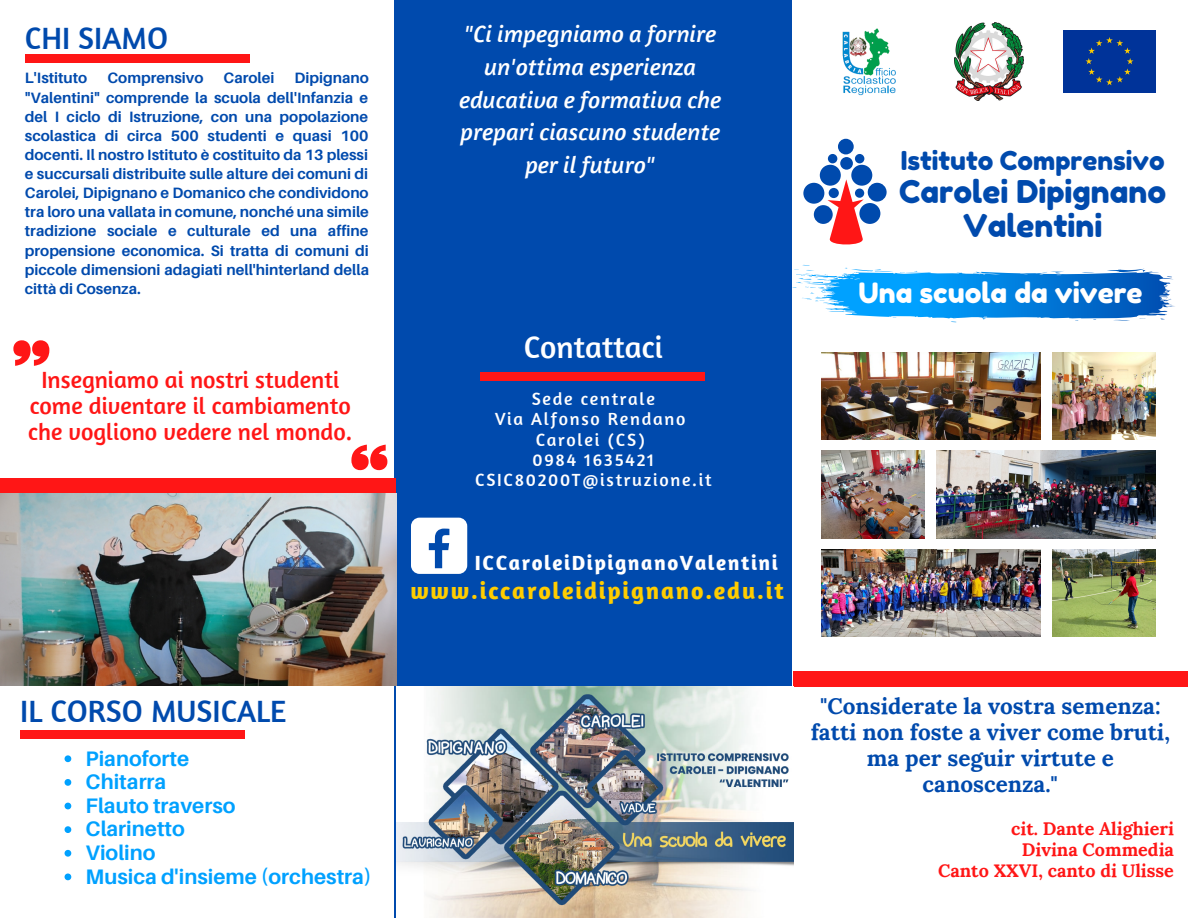
<style>
.page{position:relative;width:1188px;height:918px;background:#fff}
.page>*{position:absolute;margin:0;border:0;box-sizing:border-box;transform-origin:0 0}
.t1{font:31.5px "Amaranth";color:#004aad}
.t2{font:31.5px "Amaranth";color:#fff}
.t3{font:31.35px/34px "Fredoka One";color:#004aad;text-align:center}
.t4{font:28.05px "Fredoka One";color:#fff}
.t5{font:26.1px "Fredoka One";color:#004aad}
.t6{font:italic 24px/32.7px "Amaranth";color:#fff;text-align:center}
.t7{font:24px/25.8px "Amaranth";color:#ff1616;text-align:center}
.t8{font:700 24px "Amaranth";letter-spacing:.075em;color:#ffcd00}
.t9{font:700 22.5px/25.8px "Lora";color:#004aad;text-align:center}
.t10{font:700 21px "Aileron";color:#00a1ff}
.t11{font:700 21px "Amaranth";letter-spacing:.075em;color:#fff}
.t12{font:18px "Amaranth";letter-spacing:.095em;color:#fff}
.t13{font:700 18px "Lora";color:#ff1616}
.t14{font:700 15px/19.2px "Aileron";color:#004aad;text-align:justify}
</style>
<div class="page">
<img style="left:821px;top:353px;width:220px;height:87px">
<img style="left:1052px;top:353px;width:104px;height:87px">
<img style="left:821px;top:451px;width:104px;height:88px">
<img style="left:936px;top:451px;width:220px;height:88px">
<img style="left:821px;top:550px;width:220px;height:86px">
<img style="left:1052px;top:550px;width:104px;height:86px">
<div style="left:395px;top:0;width:397px;height:918px;background:#004aad"></div>
<div style="left:793px;top:672px;width:395px;height:14px;background:#ff1616"></div>
<div style="left:480px;top:372px;width:225px;height:8px;background:#ff1616"></div>
<div style="left:0;top:479px;width:396px;height:14px;background:#ff1616"></div>
<img style="left:955px;top:22px;width:69px;height:78px">
<div style="left:1063px;top:30px;width:93px;height:62px;background:#039"></div>
<img style="left:842px;top:28px;width:54px;height:68px">
<svg style="left:13px;top:340px;width:36px;height:26px"></svg>
<svg style="left:351px;top:445px;width:36px;height:25px"></svg>
<img style="left:0;top:494px;width:396px;height:192px">
<div style="left:820px;top:165px;width:21px;height:21px;background:#004aad;border-radius:50%"></div>
<div style="left:803px;top:183px;width:21px;height:21px;background:#004aad;border-radius:50%"></div>
<div style="left:814px;top:205px;width:19px;height:19px;background:#004aad;border-radius:50%"></div>
<div style="left:851px;top:165px;width:21px;height:21px;background:#004aad;border-radius:50%"></div>
<div style="left:868px;top:183px;width:19px;height:19px;background:#004aad;border-radius:50%"></div>
<div style="left:838px;top:139px;width:16px;height:15px;background:#004aad;border-radius:50%"></div>
<div style="left:840px;top:157px;width:13px;height:13px;background:#004aad;border-radius:50%"></div>
<div style="left:855px;top:154px;width:9px;height:9px;background:#004aad;border-radius:50%"></div>
<div style="left:828px;top:154px;width:9px;height:9px;background:#004aad;border-radius:50%"></div>
<div style="left:859px;top:203px;width:21px;height:21px;background:#004aad;border-radius:50%"></div>
<svg style="left:827px;top:179px;width:38px;height:66px"></svg>
<img style="left:396px;top:687px;width:397px;height:231px">
<div style="left:411px;top:518px;width:56px;height:56px;background:#fff;border-radius:9px"></div>
<svg style="left:429px;top:529px;width:20px;height:39px"></svg>
<svg style="left:65px;top:755px;width:6px;height:7px"></svg>
<svg style="left:65px;top:779px;width:6px;height:7px"></svg>
<svg style="left:65px;top:803px;width:6px;height:6px"></svg>
<svg style="left:65px;top:826px;width:6px;height:7px"></svg>
<svg style="left:65px;top:850px;width:6px;height:7px"></svg>
<svg style="left:65px;top:874px;width:6px;height:6px"></svg>
<svg style="left:792px;top:265px;width:383px;height:58px"></svg>
<div style="left:25px;top:55px;width:225px;height:8px;background:#ff1616"></div>
<div style="left:20px;top:730px;width:225px;height:8px;background:#ff1616"></div>
<p class="t1" style="left:25px;top:18px;width:145px">CHI SIAMO</p>
<p class="t14" style="left:25px;top:68px;width:64px">L'Istituto</p>
<p class="t14" style="left:108px;top:68px;width:97px">Comprensivo</p>
<p class="t14" style="left:224px;top:68px;width:52px">Carolei</p>
<p class="t14" style="left:25px;top:68px;width:346px;text-indent:270px">Dipignano "Valentini" comprende la scuola dell'Infanzia e del I ciclo di Istruzione, con una popolazione scolastica di circa 500 studenti e quasi 100 docenti. Il nostro Istituto è costituito da 13 plessi e succursali distribuite sulle alture dei comuni di Carolei, Dipignano e Domanico che condividono tra loro una vallata in comune, nonché una simile tradizione sociale e culturale ed una affine propensione economica. Si tratta di comuni di piccole dimensioni adagiati nell'hinterland della città di Cosenza.</p>
<p class="t7" style="left:28px;top:367px;width:325px">Insegniamo ai nostri studenti come diventare il cambiamento che vogliono vedere nel mondo.</p>
<p class="t1" style="left:20px;top:691px;width:268px">IL CORSO MUSICALE</p>
<p class="t10" style="left:86px;top:745px;width:105px">Pianoforte</p>
<p class="t10" style="left:86px;top:769px;width:82px">Chitarra</p>
<p class="t10" style="left:86px;top:792px;width:151px">Flauto traverso</p>
<p class="t10" style="left:86px;top:816px;width:101px">Clarinetto</p>
<p class="t10" style="left:86px;top:840px;width:71px">Violino</p>
<p class="t10" style="left:86px;top:863px;width:288px">Musica d'insieme (orchestra)</p>
<p class="t6" style="left:459px;top:17px;width:263px">"Ci impegniamo a fornire un'ottima esperienza educativa e formativa che prepari ciascuno studente per il futuro"</p>
<p class="t2" style="left:524px;top:327px;width:140px">Contattaci</p>
<p class="t12" style="left:532px;top:388px;width:125px">Sede centrale</p>
<p class="t12" style="left:495px;top:408px;width:192px">Via Alfonso Rendano</p>
<p class="t12" style="left:536px;top:428px;width:111px">Carolei (CS)</p>
<p class="t12" style="left:533px;top:448px;width:123px">0984 1635421</p>
<p class="t12" style="left:475px;top:469px;width:238px">CSIC80200T@istruzione.it</p>
<p class="t11" style="left:475px;top:549px;width:304px">ICCaroleiDipignanoValentini</p>
<p class="t8" style="left:410px;top:575px;width:375px">www.iccaroleidipignano.edu.it</p>
<p class="t5" style="left:901px;top:144px;width:265px">Istituto Comprensivo</p>
<p class="t3" style="left:899px;top:175px;width:269px">Carolei Dipignano<br>Valentini</p>
<p class="t4" style="left:859px;top:276px;width:285px">Una scuola da vivere</p>
<p class="t9" style="left:811px;top:693px;width:361px">"Considerate la vostra semenza: fatti non foste a viver come bruti, ma per seguir virtute e canoscenza."</p>
<p class="t13" style="left:1011px;top:817px;width:164px">cit. Dante Alighieri</p>
<p class="t13" style="left:1022px;top:838px;width:154px">Divina Commedia</p>
<p class="t13" style="left:938px;top:859px;width:237px">Canto XXVI, canto di Ulisse</p>
</div>
